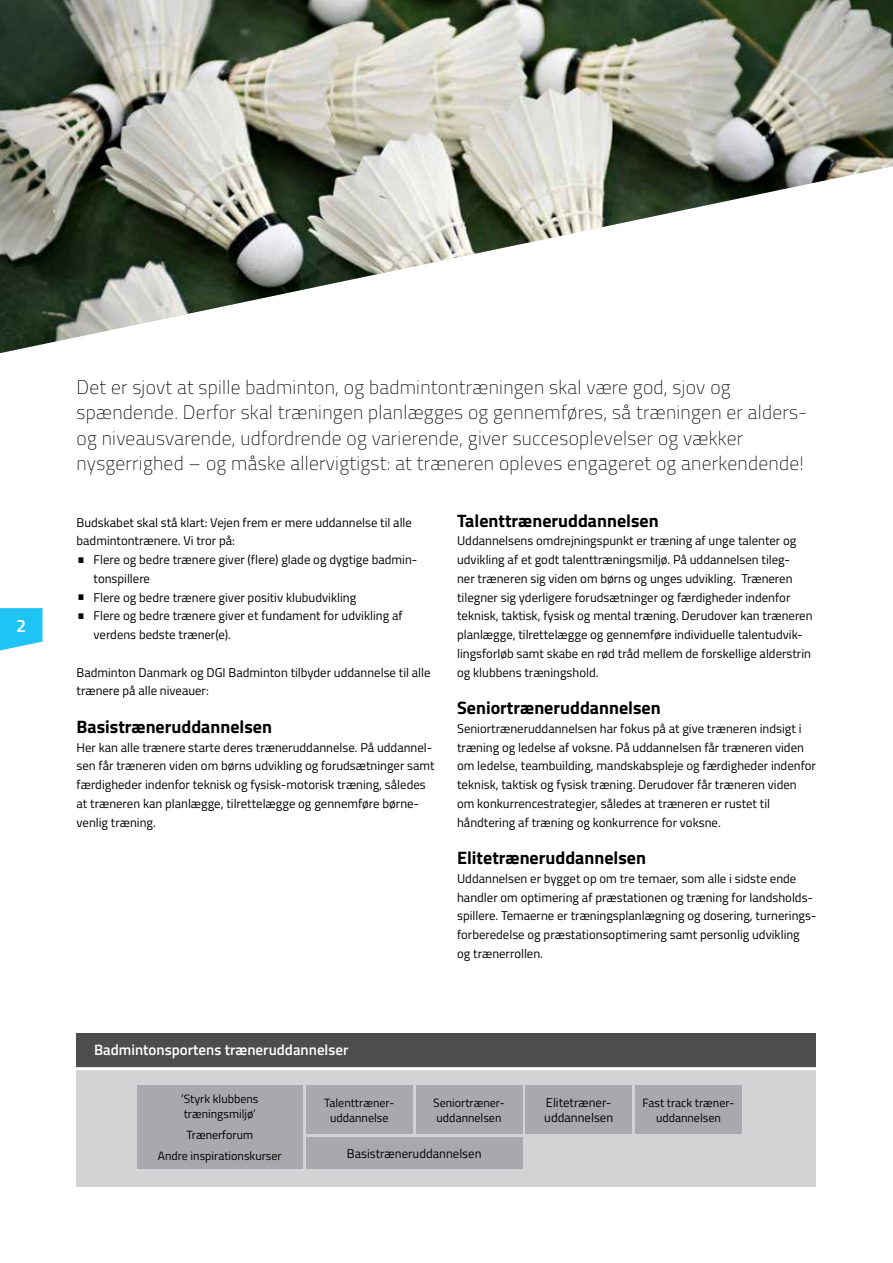
<style>
.page{position:relative;width:893px;height:1263px;background:#fff}
.page>*{position:absolute;margin:0;border:0;box-sizing:border-box;transform-origin:0 0}
.t1{font:100 19.5px/25.5px "Titillium";letter-spacing:.015em;color:#000}
.t2{font:700 18px "Titillium";color:#000}
.t3{font:600 18px "Titillium";color:#fff}
.t4{font:600 15px "Titillium";color:#fff}
.t5{font:12.75px/18.8px "Titillium";color:#000}
.t6{font:12px/15px "Titillium";color:#000;text-align:center}
.s1{font-size:19.5px}
</style>
<div class="page">
<div style="left:76px;top:1069px;width:740px;height:117px;background:#d1d3d4"></div>
<img style="left:0;top:0;width:893px;height:353px">
<svg style="left:0;top:608px;width:43px;height:43px;background:#3ccbf5"></svg>
<div style="left:306px;top:1085px;width:106px;height:49px;background:#a7a9ac"></div>
<div style="left:137px;top:1085px;width:166px;height:84px;background:#a7a9ac"></div>
<div style="left:416px;top:1085px;width:106px;height:49px;background:#a7a9ac"></div>
<div style="left:306px;top:1137px;width:216px;height:32px;background:#a7a9ac"></div>
<div style="left:526px;top:1085px;width:106px;height:49px;background:#a7a9ac"></div>
<div style="left:635px;top:1085px;width:107px;height:49px;background:#a7a9ac"></div>
<div style="left:76px;top:1033px;width:740px;height:34px;background:#4d4d4f"></div>
<hr style="left:64px;top:1067px;width:765px;height:3px;background:#fff">
<h2 class="t3" style="left:16px;top:612px;width:12px">2</h2>
<p class="t1" style="left:77px;top:373px;width:732px">Det er sjovt at spille badminton, og badmintontræningen skal være god, sjov og spændende. Derfor skal træningen planlægges og gennemføres, så træningen er alders&shy;og niveausvarende, udfordrende og varierende, giver succesoplevelser og vækker nysgerrighed – og måske allervigtigst: at træneren opleves engageret og anerkendende!</p>
<p class="t5" style="left:77px;top:512px;width:337px">Budskabet skal stå klart: Vejen frem er mere uddannelse til alle badmintontrænere. Vi tror på:</p>
<p class="t5" style="left:94px;top:550px;width:325px;text-indent:-17px"><span class="s1">•</span> Flere og bedre trænere giver (flere) glade og dygtige badmin&shy;tonspillere</p>
<p class="t5" style="left:77px;top:587px;width:281px"><span class="s1">•</span> Flere og bedre trænere giver positiv klubudvikling</p>
<p class="t5" style="left:94px;top:606px;width:311px;text-indent:-17px"><span class="s1">•</span> Flere og bedre trænere giver et fundament for udvikling af verdens bedste træner(e).</p>
<p class="t5" style="left:77px;top:662px;width:356px">Badminton Danmark og DGI Badminton tilbyder uddannelse til alle trænere på alle niveauer:</p>
<h2 class="t2" style="left:77px;top:713px;width:197px">Basistræneruddannelsen</h2>
<p class="t5" style="left:77px;top:737px;width:360px">Her kan alle trænere starte deres træneruddannelse. På uddannel&shy;sen får træneren viden om børns udvikling og forudsætninger samt færdigheder indenfor teknisk og fysisk-motorisk træning, således at træneren kan planlægge, tilrettelægge og gennemføre børne&shy;venlig træning.</p>
<h2 class="t2" style="left:457px;top:506px;width:203px">Talenttræneruddannelsen</h2>
<p class="t5" style="left:457px;top:531px;width:357px">Uddannelsens omdrejningspunkt er træning af unge talenter og udvikling af et godt talenttræningsmiljø. På uddannelsen tileg-<br>ner træneren sig viden om børns og unges udvikling. Træneren tilegner sig yderligere forudsætninger og færdigheder indenfor teknisk, taktisk, fysisk og mental træning. Derudover kan træneren planlægge, tilrettelægge og gennemføre individuelle talentudvik&shy;lingsforløb samt skabe en rød tråd mellem de forskellige alderstrin og klubbens træningshold.</p>
<h2 class="t2" style="left:457px;top:694px;width:205px">Seniortræneruddannelsen</h2>
<p class="t5" style="left:457px;top:718px;width:360px">Seniortræneruddannelsen har fokus på at give træneren indsigt i træning og ledelse af voksne. På uddannelsen får træneren viden om ledelse, teambuilding, mandskabspleje og færdigheder indenfor teknisk, taktisk og fysisk træning. Derudover får træneren viden om konkurrencestrategier, således at træneren er rustet til håndtering af træning og konkurrence for voksne.</p>
<h2 class="t2" style="left:457px;top:844px;width:190px">Elitetræneruddannelsen</h2>
<p class="t5" style="left:457px;top:868px;width:361px">Uddannelsen er bygget op om tre temaer, som alle i sidste ende handler om optimering af præstationen og træning for landsholds&shy;spillere. Temaerne er træningsplanlægning og dosering, turnerings&shy;forberedelse og præstationsoptimering samt personlig udvikling<br>og trænerrollen.</p>
<p class="t4" style="left:94px;top:1039px;width:256px">Badmintonsportens træneruddannelser</p>
<p class="t6" style="left:181px;top:1090px;width:79px;text-align:left">’Styrk klubbens træningsmiljø’</p>
<p class="t6" style="left:158px;top:1124px;width:125px;line-height:21.3px">Trænerforum<br>Andre inspirationskurser</p>
<p class="t6" style="left:324px;top:1094px;width:72px">Talenttræner&shy;uddannelse</p>
<p class="t6" style="left:433px;top:1094px;width:73px;text-align:left">Seniortræner&shy;uddannelsen</p>
<p class="t5" style="left:347px;top:1143px;width:136px">Basistræneruddannelsen</p>
<p class="t5" style="left:544px;top:1094px;width:70px;line-height:15px">Elitetræner&shy;uddannelsen</p>
<p class="t6" style="left:643px;top:1094px;width:93px">Fast track træner&shy;uddannelsen</p>
</div>
